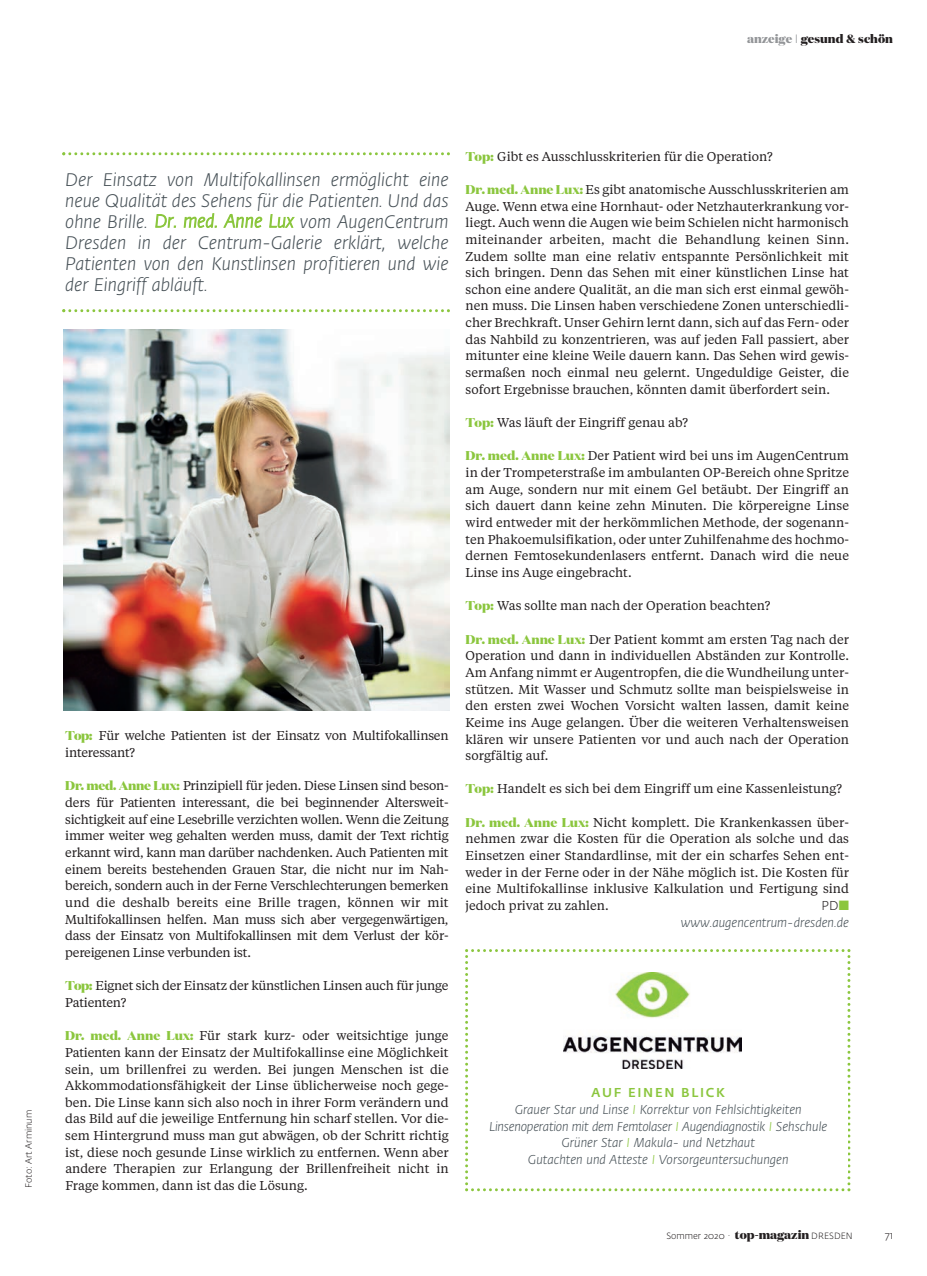
<style>
.page{position:relative;width:927px;height:1276px;background:#fff}
.page>*{position:absolute;margin:0;border:0;box-sizing:border-box;transform-origin:0 0}
.t1{font:italic 300 18px/21px "Fedra Sans Alt Std";color:#465056;text-align:justify}
.t2{font:12.75px/16.6px "Tiempos Text";color:#231f20;text-align:justify}
.t3{font:italic 300 12.75px/16.6px "Fedra Sans Alt Std";color:#465056;text-align:right}
.t4{font:12.75px/16.6px "Tiempos Text";letter-spacing:-.02em;color:#231f20}
.t5{font:800 12px "Domaine Display";color:#231f20}
.t6{font:300 10.5px "Fedra Sans Alt Std";color:#231f20}
.t7{font:300 9px "Fedra Sans Alt Std";color:#231f20}
.s1{color:#939598}
.s2{font-family:"Fedra Sans Alt Std";font-weight:300;color:#939598}
.s3{color:#8bc63e}
.s4{font-family:"Domaine Display";font-weight:800;color:#8bc63e}
.s5{font-style:normal;color:#231f20}
.s6{font-weight:500;font-style:normal;color:#8bc63e}
.s7{font-family:"Domaine Display";font-weight:800;font-size:12px}
</style>
<div class="page">
<svg style="left:465px;top:949px;width:385px;height:242px"></svg>
<img style="left:563px;top:972px;width:179px;height:96px">
<div style="left:469px;top:1084px;width:378px;height:92px;background:#fff"></div>
<svg style="left:62px;top:152px;width:388px;height:3px"></svg>
<img style="left:64px;top:330px;width:385px;height:380px">
<svg style="left:62px;top:309px;width:388px;height:3px"></svg>
<p class="t5" style="left:747px;top:34px;width:147px"><span class="s1">anzeige</span> <span class="s2">I</span> gesund &amp; schön</p>
<p class="t7" style="left:25px;top:1188px;width:80px;rotate:-90deg">Foto: Art Arminum</p>
<p class="t1" style="left:65px;top:170px;width:385px">Der Einsatz von Multifokallinsen ermöglicht eine neue Qualität des Sehens für die Patienten. Und das ohne Brille. <span class="s3">Dr. med. Anne Lux</span> vom AugenCentrum Dresden in der Centrum-Galerie erklärt, welche Patienten von den Kunstlinsen profitieren und wie der Eingriff abläuft.</p>
<p class="t4" style="left:65px;top:728px;width:385px"><span class="s4">Top:</span> Für welche Patienten ist der Einsatz von Multifokallinsen interessant?</p>
<p class="t2" style="left:65px;top:778px;width:385px"><span class="s4">Dr. med. Anne Lux:</span> Prinzipiell für jeden. Diese Linsen sind beson&shy;ders für Patienten interessant, die bei beginnender Altersweit - sichtigkeit auf eine Lesebrille verzichten wollen. Wenn die Zeitung immer weiter weg gehalten werden muss, damit der Text richtig erkannt wird, kann man darüber nachdenken. Auch Patienten mit einem bereits bestehenden Grauen Star, die nicht nur im Nah - bereich, sondern auch in der Ferne Verschlechterungen bemerken und die deshalb bereits eine Brille tragen, können wir mit Multifokallinsen helfen. Man muss sich aber vergegenwärtigen, dass der Einsatz von Multifokallinsen mit dem Verlust der kör - pereigenen Linse verbunden ist.</p>
<p class="t4" style="left:65px;top:978px;width:385px"><span class="s4">Top:</span> Eignet sich der Einsatz der künstlichen Linsen auch für junge<br>Patienten?</p>
<p class="t2" style="left:65px;top:1028px;width:385px"><span class="s4">Dr. med. Anne Lux:</span> Für stark kurz- oder weitsichtige junge Patienten kann der Einsatz der Multifokallinse eine Möglichkeit sein, um brillenfrei zu werden. Bei jungen Menschen ist die Akkommodations fähigkeit der Linse üblicherweise noch gege&shy;ben. Die Linse kann sich also noch in ihrer Form verändern und das Bild auf die jeweilige Entfernung hin scharf stellen. Vor die&shy;sem Hintergrund muss man gut abwägen, ob der Schritt richtig ist, diese noch gesunde Linse wirklich zu entfernen. Wenn aber andere Therapien zur Erlangung der Brillenfreiheit nicht in Frage kommen, dann ist das die Lösung.</p>
<p class="t2" style="left:466px;top:149px;width:309px"><span class="s4">Top:</span> Gibt es Ausschlusskriterien für die Operation?</p>
<p class="t2" style="left:466px;top:182px;width:385px"><span class="s4">Dr. med. Anne Lux:</span> Es gibt anatomische Ausschlusskriterien am Auge. Wenn etwa eine Hornhaut- oder Netzhauterkrankung vor&shy;liegt. Auch wenn die Augen wie beim Schielen nicht harmonisch miteinander arbeiten, macht die Behandlung keinen Sinn.<br>Zudem sollte man eine relativ entspannte Persönlichkeit mit sich bringen. Denn das Sehen mit einer künstlichen Linse hat schon eine andere Qualität, an die man sich erst einmal gewöh&shy;nen muss. Die Linsen haben verschiedene Zonen unterschiedli&shy;cher Brechkraft. Unser Gehirn lernt dann, sich auf das Fern- oder das Nahbild zu konzentrieren, was auf jeden Fall passiert, aber mitunter eine kleine Weile dauern kann. Das Sehen wird gewis&shy;sermaßen noch einmal neu gelernt. Ungeduldige Geister, die sofort Ergebnisse brauchen, könnten damit überfordert sein.</p>
<p class="t2" style="left:466px;top:415px;width:224px"><span class="s4">Top:</span> Was läuft der Eingriff genau ab?</p>
<p class="t2" style="left:466px;top:448px;width:385px"><span class="s4">Dr. med. Anne Lux:</span> Der Patient wird bei uns im AugenCentrum in der Trompeterstraße im ambulanten OP-Bereich ohne Spritze am Auge, sondern nur mit einem Gel betäubt. Der Eingriff an sich dauert dann keine zehn Minuten. Die körpereigne Linse wird entweder mit der herkömmlichen Methode, der sogenann&shy;ten Phakoemulsi fikation, oder unter Zuhilfenahme des hochmo&shy;dernen Femto sekundenlasers entfernt. Danach wird die neue Linse ins Auge eingebracht.</p>
<p class="t2" style="left:466px;top:598px;width:306px"><span class="s4">Top:</span> Was sollte man nach der Operation beachten?</p>
<p class="t2" style="left:466px;top:631px;width:385px"><span class="s4">Dr. med. Anne Lux:</span> Der Patient kommt am ersten Tag nach der Operation und dann in individuellen Abständen zur Kontrolle.<br>Am Anfang nimmt er Augentropfen, die die Wundheilung unter&shy;stützen. Mit Wasser und Schmutz sollte man beispielsweise in den ersten zwei Wochen Vorsicht walten lassen, damit keine Keime ins Auge gelangen. Über die weiteren Verhaltensweisen klären wir unsere Patienten vor und auch nach der Operation sorgfältig auf.</p>
<p class="t2" style="left:466px;top:781px;width:378px"><span class="s4">Top:</span> Handelt es sich bei dem Eingriff um eine Kassenleistung?</p>
<p class="t2" style="left:466px;top:815px;width:385px"><span class="s4">Dr. med. Anne Lux:</span> Nicht komplett. Die Krankenkassen über&shy;nehmen zwar die Kosten für die Operation als solche und das Einsetzen einer Standardlinse, mit der ein scharfes Sehen ent&shy;weder in der Ferne oder in der Nähe möglich ist. Die Kosten für eine Multi fokallinse inklusive Kalkulation und Fertigung sind jedoch privat zu zahlen.</p>
<p class="t3" style="left:681px;top:898px;width:170px"><span class="s5">PD</span><span class="s3">■ </span>www.augencentrum-dresden.de</p>
<p class="t3" style="left:489px;top:1085px;width:340px;text-align:center"><span class="s6">AUF EINEN BLICK<br></span>Grauer Star und Linse <span class="s3">I</span> Korrektur von Fehl sichtig keiten Linsenoperation mit dem Femtolaser <span class="s3">I</span> Augendiagnostik <span class="s3">I</span> Sehschule Grüner Star <span class="s3">I</span> Makula- und Netzhaut<br>Gutachten und Atteste <span class="s3">I</span> Vorsorgeuntersuchungen</p>
<p class="t7" style="left:666px;top:1232px;width:188px">Sommer 2020 . <span class="s7">top-magazin</span> DRESDEN</p>
<p class="t6" style="left:885px;top:1231px;width:10px">71</p>
</div>
